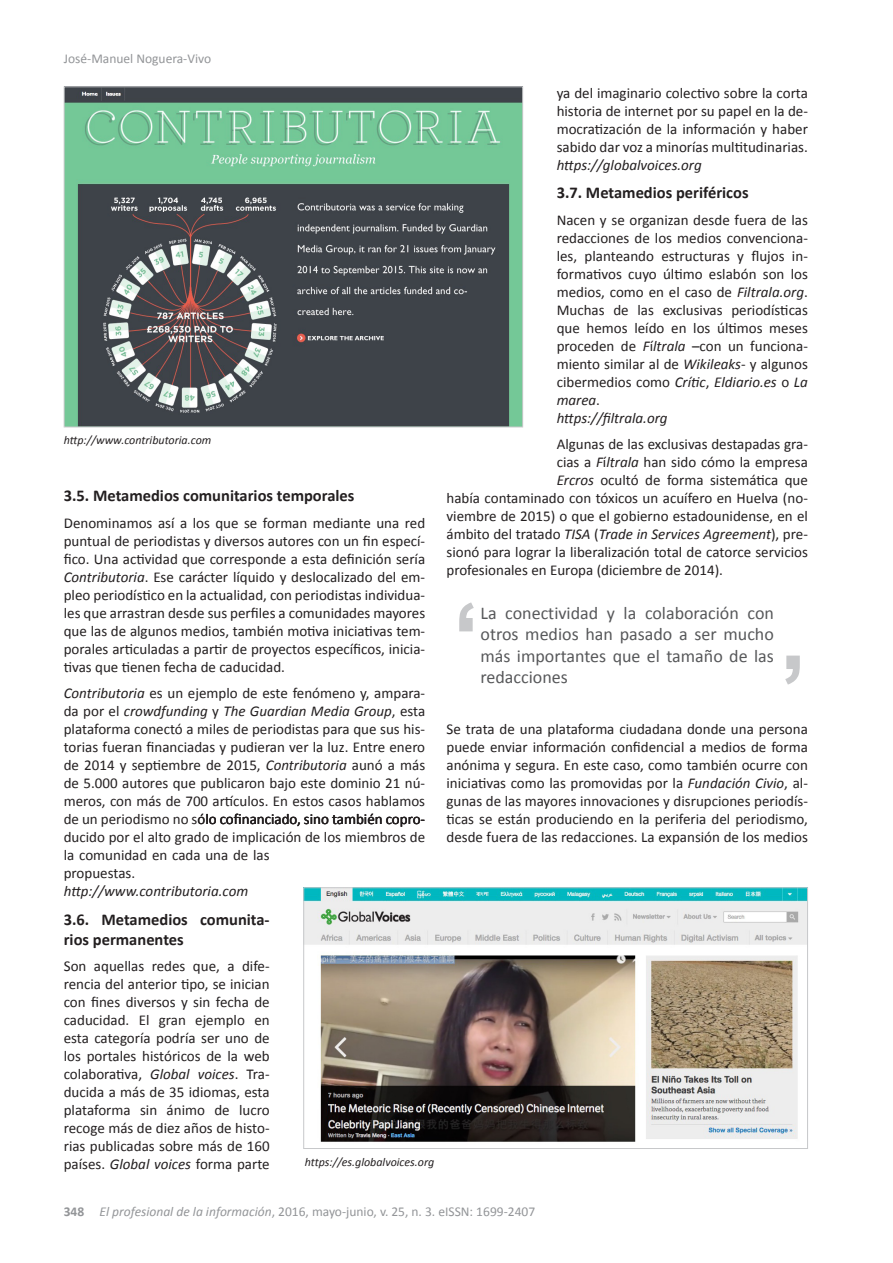
<style>
.page{position:relative;width:893px;height:1263px;background:#fff}
.page>*{position:absolute;margin:0;border:0;box-sizing:border-box;transform-origin:0 0}
._10_Frase_resaltada{font:18px/21.6px "Calibri";color:#57585a;text-align:justify}
._07_Titulo_segundo_t{font:700 16.5px/19.8px "Calibri";color:#231f20}
._0_TEXTO{font:15px/18px "Calibri";color:#231f20;text-align:justify}
._0_TEXTO-2{font:italic 15px "Calibri";color:#231f20}
.t1{font:13.5px "Calibri";color:#939598}
._0_TEXTO-3{font:italic 12px "Calibri";color:#231f20}
._09_Figuras_pie{font:italic 12px "Calibri";color:#231f20}
.s1{font-style:italic}
.s2{font-style:normal}
.s3{font-weight:700}
</style>
<div class="page">
<img style="left:66px;top:88px;width:455px;height:337px">
<div style="left:64px;top:86px;width:459px;height:341px;border:1px solid #c7c8ca"></div>
<svg style="left:785px;top:656px;width:15px;height:28px"></svg>
<svg style="left:459px;top:602px;width:15px;height:29px"></svg>
<img style="left:305px;top:889px;width:501px;height:253px">
<div style="left:303px;top:887px;width:505px;height:262px;border:1px solid #c7c8ca"></div>
<p class="t1" style="left:64px;top:50px;width:149px">José-Manuel Noguera-Vivo</p>
<p class="_0_TEXTO-3" style="left:64px;top:431px;width:149px">http://www.contributoria.com</p>
<p class="_07_Titulo_segundo_t" style="left:64px;top:486px;width:292px">3.5. Metamedios comunitarios temporales</p>
<p class="_0_TEXTO" style="left:64px;top:514px;width:363px">Denominamos así a los que se forman mediante una red puntual de periodistas y diversos autores con un fin especí&shy;fico. Una actividad que corresponde a esta definición sería <span class="s1">Contributoria</span>. Ese carácter líquido y deslocalizado del em&shy;pleo periodístico en la actualidad, con periodistas individua&shy;les que arrastran desde sus perfiles a comunidades mayores que las de algunos medios, también motiva iniciativas tem&shy;porales articuladas a partir de proyectos específicos, inicia&shy;tivas que tienen fecha de caducidad.</p>
<p class="_0_TEXTO" style="left:64px;top:684px;width:363px;text-align:left"><span class="s1">Contributoria</span> es un ejemplo de este fenómeno y, ampara&shy;da por el <span class="s1">crowdfunding</span> y <span class="s1">The Guardian Media Group</span>, esta plataforma conectó a miles de periodistas para que sus his&shy;torias fueran financiadas y pudieran ver la luz. Entre enero de 2014 y septiembre de 2015, <span class="s1">Contributoria</span> aunó a más de 5.000 autores que publicaron bajo este dominio 21 nú&shy;meros, con más de 700 artículos. En estos casos hablamos de un periodismo no sólo cofinanciado, sino también copro&shy;ducido por el alto grado de implicación de los miembros de la comunidad en cada una de las<br>propuestas.</p>
<p class="_0_TEXTO-2" style="left:64px;top:881px;width:186px">http://www.contributoria.com</p>
<p class="_07_Titulo_segundo_t" style="left:64px;top:909px;width:207px">3.6. Metamedios comunita&shy;rios permanentes</p>
<p class="_0_TEXTO" style="left:64px;top:957px;width:207px">Son aquellas redes que, a dife&shy;rencia del anterior tipo, se inician con fines diversos y sin fecha de caducidad. El gran ejemplo en esta categoría podría ser uno de los portales históricos de la web colaborativa, <span class="s1">Global voices</span>. Tra&shy;ducida a más de 35 idiomas, esta plataforma sin ánimo de lucro recoge más de diez años de histo&shy;rias publicadas sobre más de 160 países. <span class="s1">Global voices</span> forma parte</p>
<p class="_09_Figuras_pie" style="left:305px;top:1154px;width:131px">https://es.globalvoices.org</p>
<p class="_0_TEXTO" style="left:557px;top:84px;width:253px">ya del imaginario colectivo sobre la corta historia de internet por su papel en la de&shy;mocratización de la información y haber sabido dar voz a minorías multitudinarias.</p>
<p class="_0_TEXTO-2" style="left:557px;top:154px;width:147px">https://globalvoices.org</p>
<p class="_07_Titulo_segundo_t" style="left:557px;top:183px;width:193px">3.7. Metamedios periféricos</p>
<p class="_0_TEXTO" style="left:557px;top:211px;width:253px">Nacen y se organizan desde fuera de las redacciones de los medios convenciona&shy;les, planteando estructuras y flujos in&shy;formativos cuyo último eslabón son los medios, como en el caso de <span class="s1">Filtrala.org</span>.<br>Muchas de las exclusivas periodísticas que hemos leído en los últimos meses proceden de <span class="s1">F</span>í<span class="s1">ltrala</span> –con un funciona&shy;miento similar al de <span class="s1">Wikileaks</span>- y algunos cibermedios como <span class="s1">Crític</span>, <span class="s1">Eldiario.es</span> o <span class="s1">La marea</span>.</p>
<p class="_0_TEXTO-2" style="left:557px;top:407px;width:112px">https://filtrala.org</p>
<p class="_0_TEXTO" style="left:557px;top:435px;width:253px">Algunas de las exclusivas destapadas gra-</p>
<p class="_0_TEXTO" style="left:557px;top:453px;width:253px">cias a <span class="s1">F</span>í<span class="s1">ltrala</span> han sido cómo la empresa</p>
<p class="_0_TEXTO" style="left:557px;top:471px;width:253px"><span class="s1">Ercros</span> ocultó de forma sistemática que</p>
<p class="_0_TEXTO" style="left:446px;top:489px;width:363px">había contaminado con tóxicos un acuífero en Huelva (no-</p>
<p class="_0_TEXTO" style="left:446px;top:507px;width:363px">viembre de 2015) o que el gobierno estadounidense, en el</p>
<p class="_0_TEXTO-2" style="left:446px;top:524px;width:363px"><span class="s2">ámbito del tratado</span> TISA <span class="s2">(</span>Trade in Services Agreement<span class="s2">), pre-</span></p>
<p class="_0_TEXTO" style="left:446px;top:543px;width:363px">sionó para lograr la liberalización total de catorce servicios</p>
<p class="_0_TEXTO" style="left:446px;top:561px;width:278px">profesionales en Europa (diciembre de 2014).</p>
<p class="_10_Frase_resaltada" style="left:480px;top:602px;width:295px">La conectividad y la colaboración con otros medios han pasado a ser mucho más importantes que el tamaño de las redacciones</p>
<p class="_0_TEXTO" style="left:446px;top:720px;width:363px">Se trata de una plataforma ciudadana donde una persona puede enviar información confidencial a medios de forma anónima y segura. En este caso, como también ocurre con iniciativas como las promovidas por la <span class="s1">Fundación Civio</span>, al&shy;gunas de las mayores innovaciones y disrupciones periodís&shy;ticas se están produciendo en la periferia del periodismo, desde fuera de las redacciones. La expansión de los medios</p>
<p class="t1" style="left:64px;top:1203px;width:473px"><span class="s3">348</span> <span class="s1">El profesional de la información</span>, 2016, mayo-junio, v. 25, n. 3. eISSN: 1699-2407</p>
</div>
